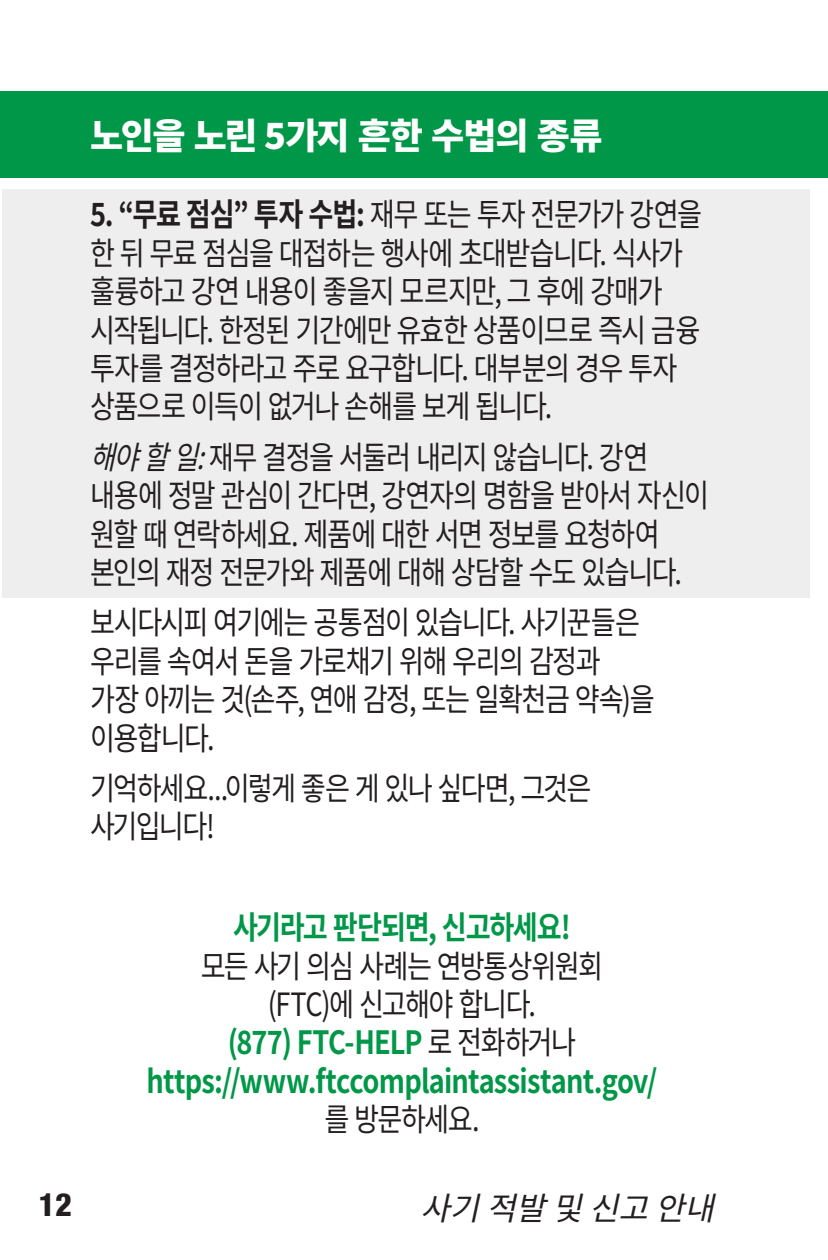
<style>
.page{position:relative;width:828px;height:1260px;background:#fff}
.page>*{position:absolute;margin:0;border:0;box-sizing:border-box;transform-origin:0 0}
.t1{font:800 36px "Source Han Sans KR";letter-spacing:-.035em;color:#fff}
.t2{font:32px/38.4px "Source Han Sans KR";letter-spacing:-.055em;color:#231f20;scale:.85 1}
.t3{font:700 32px/38.4px "Source Han Sans KR";letter-spacing:-.03em;color:#009748;text-align:center;scale:.85 1}
.t4{font:italic 32px "Source Han Sans KR";color:#231f20}
.t5{font:800 condensed 32px "Helvetica Neue LT Std";color:#231f20}
.s1{font-weight:700}
.s2{font-style:italic}
.s3{font-weight:400;color:#231f20}
</style>
<div class="page">
<div style="left:2px;top:189px;width:808px;height:409px;background:#eeeeef"></div>
<div style="left:0;top:91px;width:828px;height:87px;background:#009748"></div>
<p class="t1" style="left:90px;top:116px;width:514px">노인을 노린 5가지 흔한 수법의 종류</p>
<p class="t2" style="left:90px;top:196px;width:722px"><span class="s1">5. “무료 점심” 투자 수법:</span> 재무 또는 투자 전문가가 강연을 한 뒤 무료 점심을 대접하는 행사에 초대받습니다. 식사가 훌륭하고 강연 내용이 좋을지 모르지만, 그 후에 강매가 시작됩니다. 한정된 기간에만 유효한 상품이므로 즉시 금융 투자를 결정하라고 주로 요구합니다. 대부분의 경우 투자 상품으로 이득이 없거나 손해를 보게 됩니다.</p>
<p class="t2" style="left:90px;top:439px;width:730px"><span class="s2">해야할일:</span>재무 결정을 서둘러 내리지 않습니다. 강연 내용에 정말 관심이 간다면, 강연자의 명함을 받아서 자신이 원할 때 연락하세요. 제품에 대한 서면 정보를 요청하여 본인의 재정 전문가와 제품에 대해 상담할 수도 있습니다.</p>
<p class="t2" style="left:90px;top:604px;width:666px">보시다시피 여기에는 공통점이 있습니다. 사기꾼들은 우리를 속여서 돈을 가로채기 위해 우리의 감정과 가장 아끼는 것(손주, 연애 감정, 또는 일확천금 약속)을 이용합니다.</p>
<p class="t2" style="left:90px;top:770px;width:592px">기억하세요...이렇게 좋은 게 있나 싶다면, 그것은 사기입니다!</p>
<p class="t3" style="left:233px;top:909px;width:399px">사기라고 판단되면, 신고하세요!</p>
<p class="t2" style="left:201px;top:947px;width:475px;text-align:center">모든 사기 의심 사례는 연방통상위원회 (FTC)에 신고해야 합니다.</p>
<p class="t3" style="left:147px;top:1024px;width:603px">(877) FTC-HELP <span class="s3">로 전화하거나 </span>https://www.ftccomplaintassistant.gov/ <span class="s3">를 방문하세요.</span></p>
<p class="t5" style="left:39px;top:1185px;width:35px">12</p>
<p class="t4" style="left:420px;top:1190px;width:315px">사기적발및신고안내</p>
</div>
